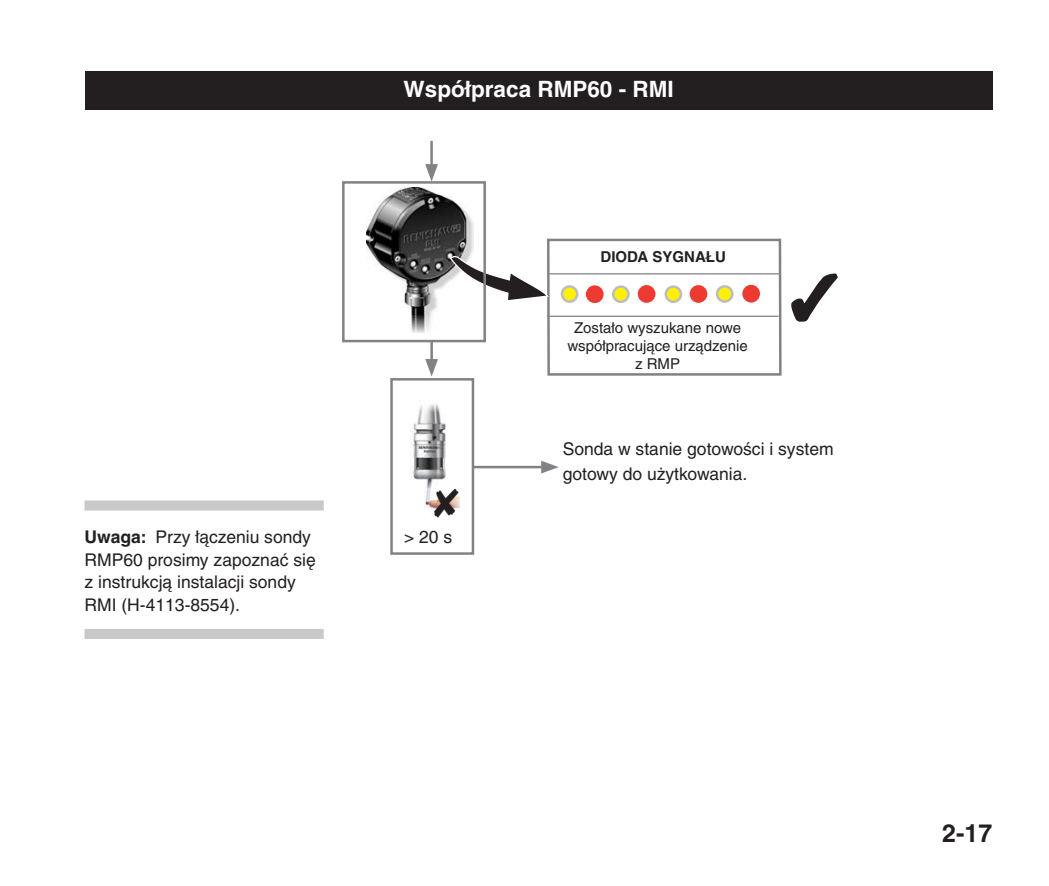
<style>
.page{position:relative;width:1049px;height:886px;background:#fff}
.page>*{position:absolute;margin:0;border:0;box-sizing:border-box;transform-origin:0 0}
.t1{font:700 25px "Helvetica";color:#231f20}
.t2{font:700 22.5px "Helvetica CE";color:#fff}
.t3{font:17.5px/22.5px "Helvetica CE";color:#231f20}
.t4{font:17.5px "Helvetica";color:#231f20}
.t5{font:15px/18px "Helvetica CE";color:#231f20;text-align:center}
.t6{font:700 15px "Helvetica CE";color:#231f20}
.s1{font-family:"Helvetica";font-weight:700}
</style>
<div class="page">
<hr style="left:472px;top:466px;width:73px;height:2px;background:#808285">
<svg style="left:541px;top:461px;width:18px;height:12px"></svg>
<div style="left:547px;top:239px;width:234px;height:137px;border:2px solid #808285"></div>
<hr style="left:547px;top:273px;width:234px;height:1px;background:#808285">
<hr style="left:547px;top:316px;width:232px;height:1px;background:#808285">
<div style="left:587px;top:287px;width:15px;height:15px;background:#ee3b32;border-radius:50%"></div>
<div style="left:586px;top:285px;width:18px;height:18px;border:2px solid #ee3b32;border-radius:50%"></div>
<div style="left:639px;top:286px;width:15px;height:16px;background:#ee3b32;border-radius:50%"></div>
<div style="left:638px;top:285px;width:17px;height:18px;border:2px solid #ee3b32;border-radius:50%"></div>
<svg style="left:613px;top:287px;width:15px;height:15px"></svg>
<div style="left:612px;top:285px;width:18px;height:18px;border:2px solid #bcbdc0;border-radius:50%"></div>
<svg style="left:666px;top:287px;width:15px;height:15px"></svg>
<div style="left:664px;top:285px;width:18px;height:18px;border:2px solid #bcbdc0;border-radius:50%"></div>
<svg style="left:562px;top:286px;width:15px;height:16px"></svg>
<div style="left:561px;top:285px;width:17px;height:18px;border:2px solid #bcbdc0;border-radius:50%"></div>
<div style="left:691px;top:286px;width:15px;height:16px;background:#ee3b32;border-radius:50%"></div>
<div style="left:690px;top:285px;width:17px;height:18px;border:2px solid #ee3b32;border-radius:50%"></div>
<svg style="left:717px;top:286px;width:15px;height:16px"></svg>
<div style="left:716px;top:285px;width:17px;height:18px;border:2px solid #bcbdc0;border-radius:50%"></div>
<div style="left:743px;top:286px;width:16px;height:15px;background:#ee3b32;border-radius:50%"></div>
<div style="left:742px;top:285px;width:18px;height:18px;border:2px solid #ee3b32;border-radius:50%"></div>
<img style="left:367px;top:187px;width:107px;height:146px">
<hr style="left:430px;top:341px;width:3px;height:22px;background:#808285">
<svg style="left:425px;top:359px;width:13px;height:18px"></svg>
<svg style="left:448px;top:255px;width:102px;height:47px"></svg>
<div style="left:342px;top:181px;width:144px;height:161px;border:2px solid #808285"></div>
<hr style="left:430px;top:141px;width:3px;height:27px;background:#808285">
<svg style="left:425px;top:164px;width:13px;height:18px"></svg>
<img style="left:410px;top:404px;width:50px;height:105px">
<div style="left:390px;top:378px;width:84px;height:177px;border:2px solid #808285"></div>
<div style="left:85px;top:500px;width:239px;height:10px;background:#c7c8ca"></div>
<div style="left:85px;top:629px;width:239px;height:10px;background:#c7c8ca"></div>
<div style="left:85px;top:71px;width:907px;height:39px;background:#231f20"></div>
<svg style="left:434px;top:488px;width:25px;height:22px"></svg>
<svg style="left:791px;top:273px;width:47px;height:49px"></svg>
<p class="t3" style="left:85px;top:526px;width:233px"><span class="s1">Uwaga:</span> Przy łączeniu sondy<br>RMP60 prosimy zapoznać się z instrukcją instalacji sondy<br>RMI (H-4113-8554).</p>
<p class="t2" style="left:404px;top:77px;width:272px">Współpraca RMP60 - RMI</p>
<p class="t6" style="left:601px;top:248px;width:127px">DIODA SYGNAŁU</p>
<p class="t5" style="left:567px;top:319px;width:182px">Zostało wyszukane nowe współpracujące urządzenie z RMP</p>
<p class="t4" style="left:404px;top:527px;width:50px">&gt; 20 s</p>
<p class="t3" style="left:563px;top:436px;width:272px;line-height:25px">Sonda w stanie gotowości i system gotowy do użytkowania.</p>
<h1 class="t1" style="left:942px;top:818px;width:52px">2-17</h1>
</div>
